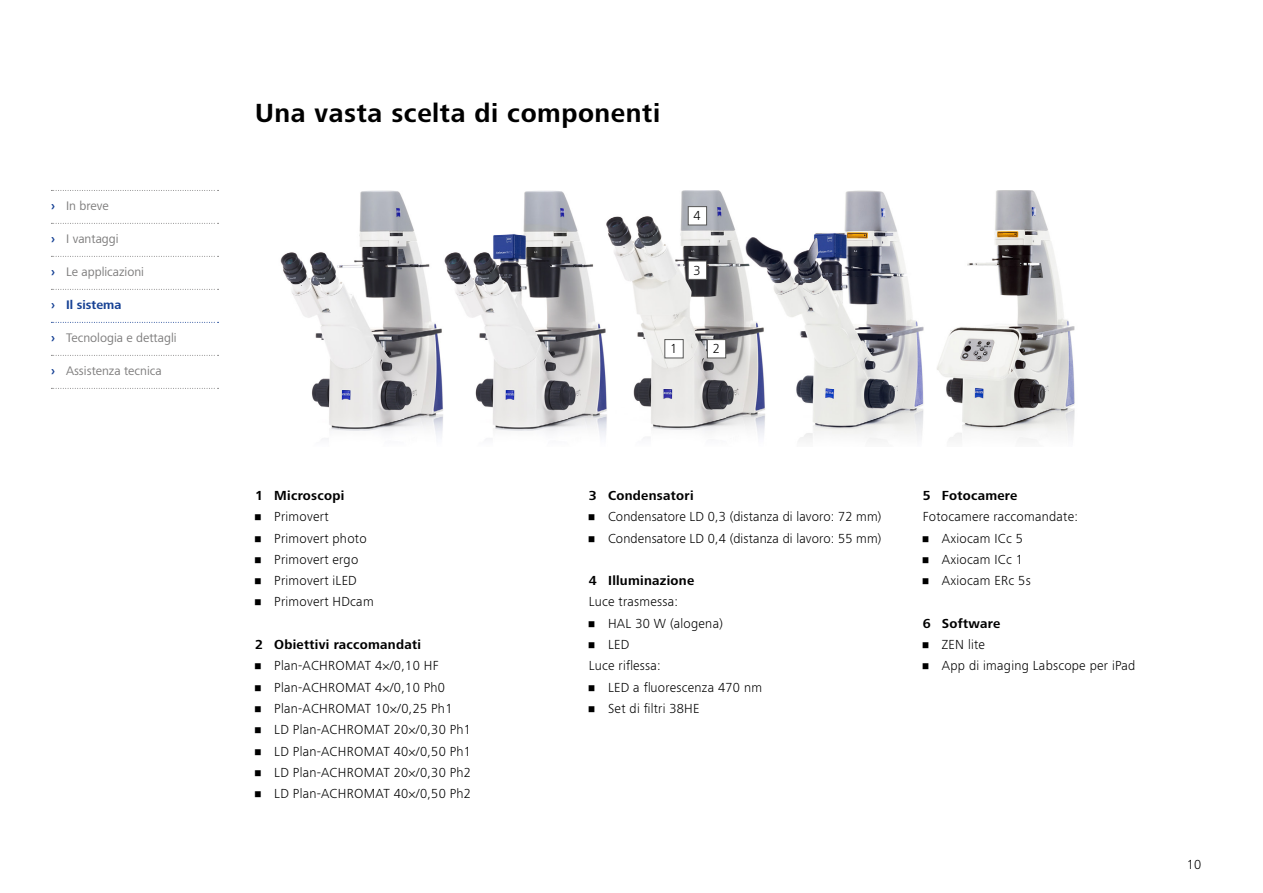
<style>
.page{position:relative;width:1263px;height:893px;background:#fff}
.page>*{position:absolute;margin:0;border:0;box-sizing:border-box;transform-origin:0 0}
.head_18_bd{font:700 27px "ZEISS Frutiger Next W1 G";letter-spacing:.02em;color:#000}
.copy_9_lt{font:300 13.5px "ZEISS Frutiger Next W1 G";letter-spacing:.02em;color:#000}
.t1{font:700 13.5px "ZEISS Frutiger Next W1 G";letter-spacing:.02em;color:#000}
.page_number_nimbus{font:300 13.5px "ZEISS Frutiger Next W1 G";color:#000}
.t2{font:12.75px "ZEISS Frutiger Next W1 G";color:#7c7b7b}
.t3{font:700 12.75px "ZEISS Frutiger Next W1 G";color:#164194}
.s1{font-weight:700;color:#164194}
</style>
<div class="page">
<img style="left:280px;top:190px;width:795px;height:252px">
<div style="left:664px;top:339px;width:20px;height:19px;background:#fff;border:1px solid #575756"></div>
<div style="left:707px;top:339px;width:19px;height:19px;background:#fff;border:1px solid #575756"></div>
<div style="left:688px;top:261px;width:19px;height:19px;background:#fff;border:1px solid #575756"></div>
<div style="left:688px;top:206px;width:19px;height:19px;background:#fff;border:1px solid #575756"></div>
<svg style="left:51px;top:190px;width:168px;height:1px"></svg>
<svg style="left:51px;top:223px;width:168px;height:1px"></svg>
<svg style="left:51px;top:256px;width:168px;height:1px"></svg>
<svg style="left:51px;top:289px;width:168px;height:1px"></svg>
<svg style="left:51px;top:322px;width:168px;height:1px"></svg>
<svg style="left:51px;top:355px;width:168px;height:1px"></svg>
<svg style="left:51px;top:388px;width:168px;height:1px"></svg>
<p class="t2" style="left:51px;top:197px;width:59px"><span class="s1">›</span> In breve</p>
<p class="t2" style="left:51px;top:230px;width:69px"><span class="s1">›</span> I vantaggi</p>
<p class="t2" style="left:51px;top:263px;width:95px"><span class="s1">›</span> Le applicazioni</p>
<p class="t3" style="left:51px;top:296px;width:72px">› Il sistema</p>
<p class="t2" style="left:51px;top:329px;width:127px"><span class="s1">›</span> Tecnologia e dettagli</p>
<p class="t2" style="left:51px;top:362px;width:112px"><span class="s1">›</span> Assistenza tecnica</p>
<p class="head_18_bd" style="left:255px;top:93px;width:407px">Una vasta scelta di componenti</p>
<p class="page_number_nimbus" style="left:693px;top:206px;width:9px">4</p>
<p class="page_number_nimbus" style="left:693px;top:261px;width:9px">3</p>
<p class="page_number_nimbus" style="left:670px;top:339px;width:9px">1</p>
<p class="page_number_nimbus" style="left:713px;top:339px;width:9px">2</p>
<p class="t1" style="left:255px;top:486px;width:91px">1 Microscopi</p>
<p class="copy_9_lt" style="left:255px;top:507px;width:75px">• Primovert</p>
<p class="copy_9_lt" style="left:255px;top:529px;width:113px">• Primovert photo</p>
<p class="copy_9_lt" style="left:255px;top:550px;width:105px">• Primovert ergo</p>
<p class="copy_9_lt" style="left:255px;top:571px;width:103px">• Primovert iLED</p>
<p class="copy_9_lt" style="left:255px;top:593px;width:120px">• Primovert HDcam</p>
<p class="t1" style="left:255px;top:635px;width:167px">2 Obiettivi raccomandati</p>
<p class="copy_9_lt" style="left:255px;top:656px;width:185px">• Plan-ACHROMAT 4×/0,10 HF</p>
<p class="copy_9_lt" style="left:255px;top:678px;width:191px">• Plan-ACHROMAT 4×/0,10 Ph0</p>
<p class="copy_9_lt" style="left:255px;top:699px;width:199px">• Plan-ACHROMAT 10×/0,25 Ph1</p>
<p class="copy_9_lt" style="left:255px;top:720px;width:217px">• LD Plan-ACHROMAT 20×/0,30 Ph1</p>
<p class="copy_9_lt" style="left:255px;top:742px;width:217px">• LD Plan-ACHROMAT 40×/0,50 Ph1</p>
<p class="copy_9_lt" style="left:255px;top:763px;width:217px">• LD Plan-ACHROMAT 20×/0,30 Ph2</p>
<p class="copy_9_lt" style="left:255px;top:784px;width:217px">• LD Plan-ACHROMAT 40×/0,50 Ph2</p>
<p class="t1" style="left:589px;top:486px;width:106px">3 Condensatori</p>
<p class="copy_9_lt" style="left:589px;top:507px;width:294px">• Condensatore LD 0,3 (distanza di lavoro: 72 mm)</p>
<p class="copy_9_lt" style="left:589px;top:529px;width:294px">• Condensatore LD 0,4 (distanza di lavoro: 55 mm)</p>
<p class="t1" style="left:589px;top:571px;width:107px">4 Illuminazione</p>
<p class="copy_9_lt" style="left:589px;top:593px;width:91px">Luce trasmessa:</p>
<p class="copy_9_lt" style="left:589px;top:614px;width:135px">• HAL 30 W (alogena)</p>
<p class="copy_9_lt" style="left:589px;top:635px;width:42px">• LED</p>
<p class="copy_9_lt" style="left:589px;top:656px;width:73px">Luce riflessa:</p>
<p class="copy_9_lt" style="left:589px;top:678px;width:175px">• LED a fluorescenza 470 nm</p>
<p class="copy_9_lt" style="left:589px;top:699px;width:112px">• Set di filtri 38HE</p>
<p class="t1" style="left:923px;top:486px;width:96px">5 Fotocamere</p>
<p class="copy_9_lt" style="left:923px;top:507px;width:157px">Fotocamere raccomandate:</p>
<p class="copy_9_lt" style="left:923px;top:529px;width:102px">• Axiocam ICc 5</p>
<p class="copy_9_lt" style="left:923px;top:550px;width:102px">• Axiocam ICc 1</p>
<p class="copy_9_lt" style="left:923px;top:571px;width:109px">• Axiocam ERc 5s</p>
<p class="t1" style="left:923px;top:614px;width:79px">6 Software</p>
<p class="copy_9_lt" style="left:923px;top:635px;width:64px">• ZEN lite</p>
<p class="copy_9_lt" style="left:923px;top:656px;width:214px">• App di imaging Labscope per iPad</p>
<p class="copy_9_lt" style="left:1187px;top:855px;width:16px">10</p>
</div>
